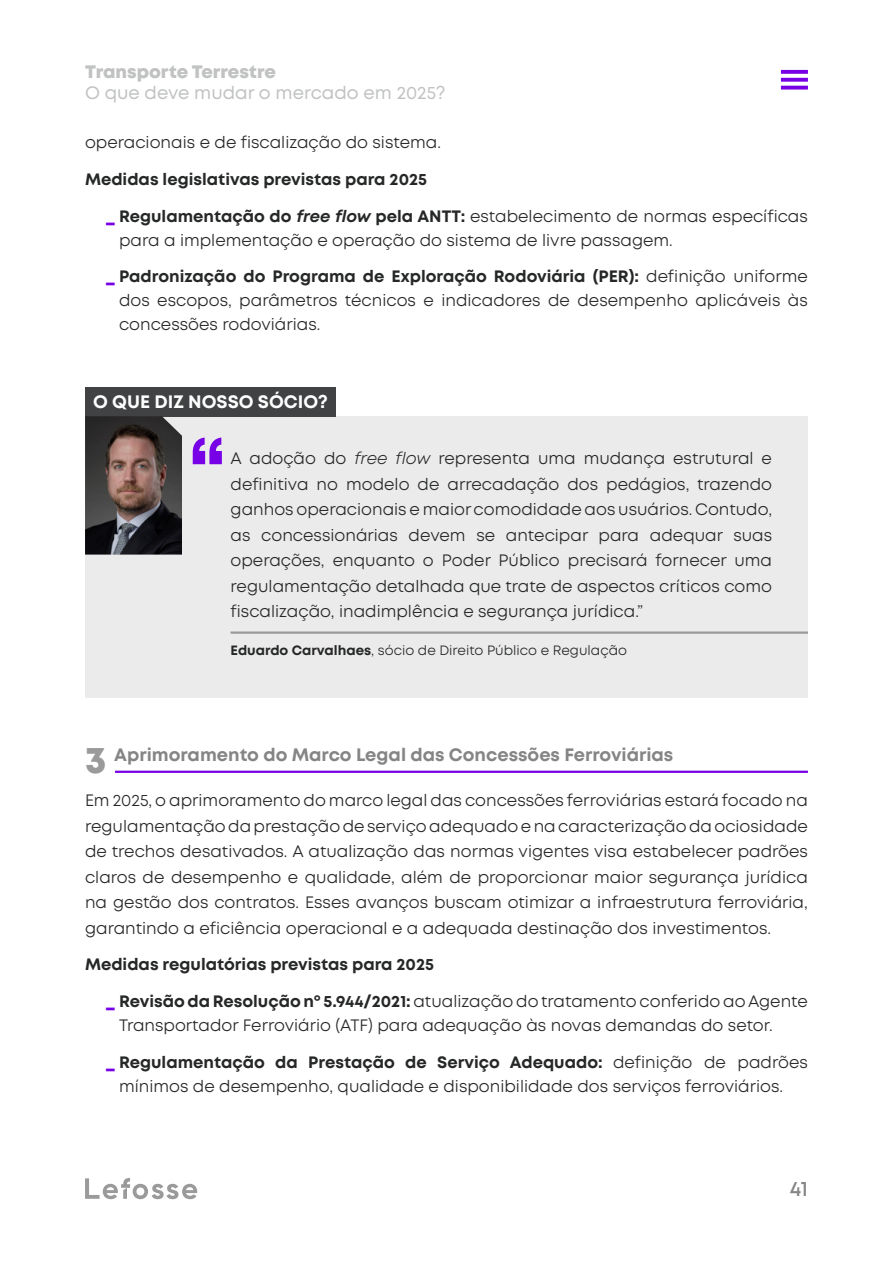
<style>
.page{position:relative;width:893px;height:1263px;background:#fff}
.page>*{position:absolute;margin:0;border:0;box-sizing:border-box;transform-origin:0 0}
.t1{font:600 21px "Mont";color:#858585}
.t2{font:700 18px "Mont";color:#858585}
.t3{font:18px "Mont";color:#c0c3c1}
.t4{font:800 18px "Mont";color:#c0c3c1}
.t5{font:700 18px "Mont";color:#fff}
.t6{font:16.5px/25.5px "Mont";color:#262827}
.t7{font:700 16.5px "Mont";color:#262827}
.t8{font:13.5px "Mont";color:#262827}
.s1{font-weight:800;color:#7800e5}
.s2{font-weight:700}
.s3{font-weight:700;font-style:italic}
.s4{font-style:italic}
.s5{font-weight:800;font-size:37.5px;color:#9b9a9a}
</style>
<div class="page">
<svg style="left:781px;top:70px;width:27px;height:20px"></svg>
<svg style="left:85px;top:1178px;width:112px;height:21px"></svg>
<div style="left:85px;top:416px;width:723px;height:281px;background:#ebebeb"></div>
<div style="left:85px;top:387px;width:251px;height:29px;background:#404243"></div>
<svg style="left:193px;top:437px;width:29px;height:27px"></svg>
<img style="left:85px;top:416px;width:97px;height:139px">
<hr style="left:231px;top:631px;width:577px;height:3px;background:#9b9a9a">
<hr style="left:115px;top:771px;width:693px;height:2px;background:#7800e5">
<p class="t4" style="left:85px;top:60px;width:192px">Transporte Terrestre</p>
<p class="t3" style="left:85px;top:81px;width:362px">O que deve mudar o mercado em 2025?</p>
<p class="t6" style="left:85px;top:130px;width:357px">operacionais e de fiscalização do sistema.</p>
<p class="t7" style="left:85px;top:168px;width:344px">Medidas legislativas previstas para 2025</p>
<p class="t6" style="left:119px;top:204px;width:690px;line-height:24px;text-indent:-13px"><span class="s1">_</span> <span class="s2">Regulamentação do</span> <span class="s3">free flow</span> <span class="s2">pela ANTT:</span> estabelecimento de normas específicas para a implementação e operação do sistema de livre passagem.</p>
<p class="t6" style="left:119px;top:265px;width:690px;line-height:24px;text-align:justify;text-indent:-13px"><span class="s1">_</span> <span class="s2">Padronização do Programa de Exploração Rodoviária (PER):</span> definição uniforme dos escopos, parâmetros técnicos e indicadores de desempenho aplicáveis às concessões rodoviárias.</p>
<p class="t5" style="left:93px;top:390px;width:236px">O QUE DIZ NOSSO SÓCIO?</p>
<p class="t6" style="left:231px;top:446px;width:543px;text-align:justify">A adoção do <span class="s4">free flow</span> representa uma mudança estrutural e definitiva no modelo de arrecadação dos pedágios, trazendo ganhos operacionais e maior comodidade aos usuários. Contudo, as concessionárias devem se antecipar para adequar suas operações, enquanto o Poder Público precisará fornecer uma regulamentação detalhada que trate de aspectos críticos como fiscalização, inadimplência e segurança jurídica.”</p>
<p class="t8" style="left:231px;top:642px;width:398px"><span class="s2">Eduardo Carvalhaes</span>, sócio de Direito Público e Regulação</p>
<p class="t2" style="left:85px;top:743px;width:590px"><span class="s5">3</span> Aprimoramento do Marco Legal das Concessões Ferroviárias</p>
<p class="t6" style="left:85px;top:788px;width:724px;text-align:justify">Em 2025, o aprimoramento do marco legal das concessões ferroviárias estará focado na regulamentação da prestação de serviço adequado e na caracterização da ociosidade de trechos desativados. A atualização das normas vigentes visa estabelecer padrões claros de desempenho e qualidade, além de proporcionar maior segurança jurídica na gestão dos contratos. Esses avanços buscam otimizar a infraestrutura ferroviária, garantindo a eficiência operacional e a adequada destinação dos investimentos.</p>
<p class="t7" style="left:85px;top:954px;width:351px">Medidas regulatórias previstas para 2025</p>
<p class="t6" style="left:119px;top:989px;width:690px;line-height:24px;text-indent:-13px"><span class="s1">_</span> <span class="s2">Revisão da Resolução nº 5.944/2021:</span> atualização do tratamento conferido ao Agente<br>Transportador Ferroviário (ATF) para adequação às novas demandas do setor.</p>
<p class="t6" style="left:119px;top:1050px;width:690px;line-height:24px;text-indent:-13px"><span class="s1">_</span> <span class="s2">Regulamentação da Prestação de Serviço Adequado:</span> definição de padrões mínimos de desempenho, qualidade e disponibilidade dos serviços ferroviários.</p>
<p class="t1" style="left:790px;top:1175px;width:20px">41</p>
</div>
